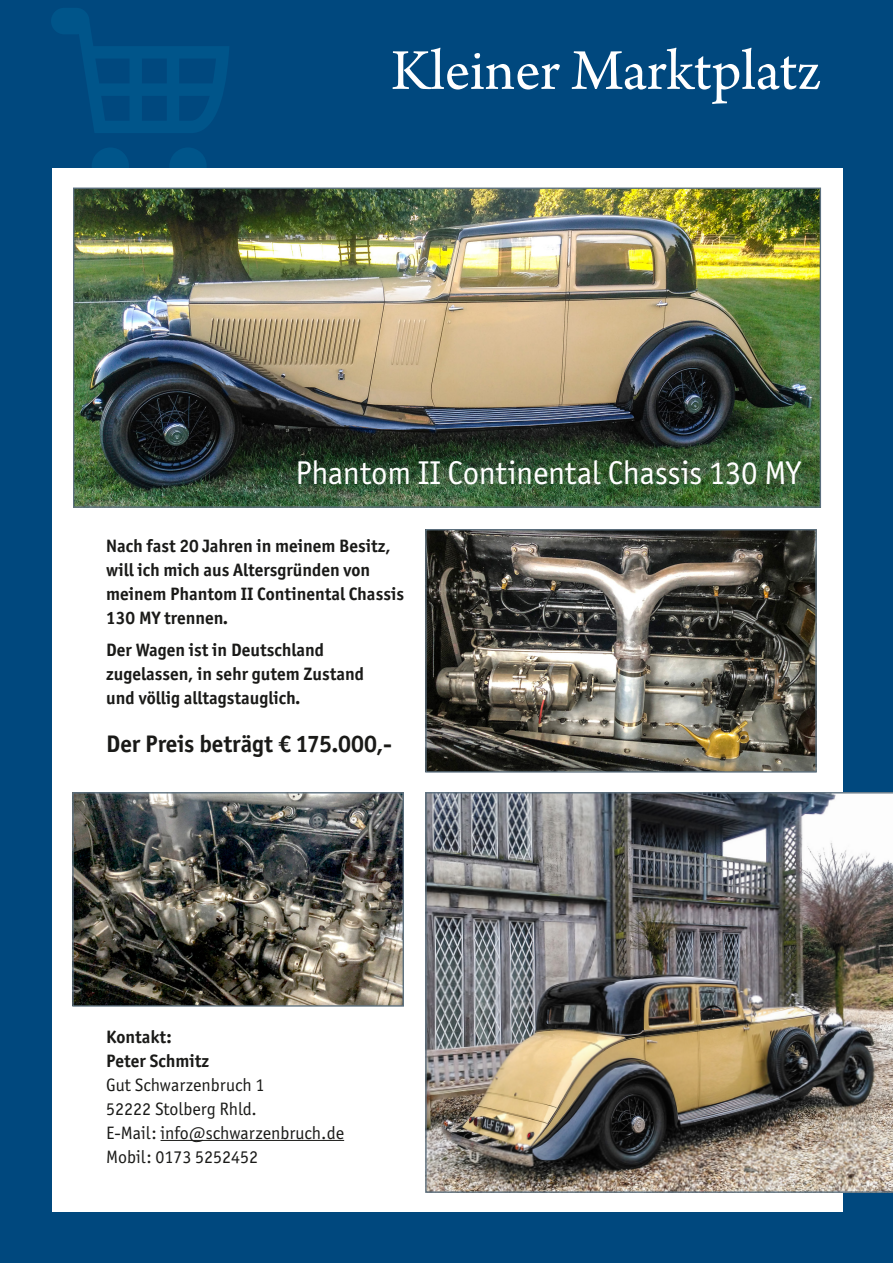
<style>
.page{position:relative;width:893px;height:1263px;background:#00487e}
.page>*{position:absolute;margin:0;border:0;box-sizing:border-box;transform-origin:0 0}
.t1{font:60.75px "Arno Pro";color:#fff}
.t2{font:33px "Officina Sans ITC Pro";letter-spacing:-.005em;color:#fff}
.t3{font:700 24px "Officina Sans ITC Pro";color:#1a1a18}
.t4{font:700 18px/24px "Officina Sans ITC Pro";color:#1a1a18}
.t5{font:18px/24px "Officina Sans ITC Pro";color:#1a1a18}
</style>
<div class="page">
<svg style="left:51px;top:8px;width:178px;height:125px"></svg>
<div style="left:92px;top:147px;width:37px;height:38px;background:#00558a;border-radius:50%"></div>
<div style="left:169px;top:147px;width:38px;height:38px;background:#00558a;border-radius:50%"></div>
<div style="left:52px;top:168px;width:791px;height:1044px;background:#fff"></div>
<hr style="left:161px;top:1140px;width:183px;height:1px;background:#1a1a18">
<img style="left:75px;top:190px;width:744px;height:316px">
<img style="left:427px;top:531px;width:388px;height:240px">
<div style="left:425px;top:529px;width:392px;height:244px;border:1px solid #5b6f7e"></div>
<img style="left:425px;top:792px;width:468px;height:401px">
<img style="left:74px;top:794px;width:328px;height:211px">
<div style="left:72px;top:792px;width:332px;height:215px;border:1px solid #5b6f7e"></div>
<h1 class="t1" style="left:391px;top:36px;width:431px">Kleiner Marktplatz</h1>
<h2 class="t2" style="left:296px;top:454px;width:507px">Phantom II Continental Chassis 130 MY</h2>
<p class="t4" style="left:106px;top:533px;width:299px">Nach fast 20 Jahren in meinem Besitz, will ich mich aus Altersgründen von meinem Phantom II Continental Chassis<br>130 MY trennen.</p>
<p class="t4" style="left:106px;top:638px;width:259px">Der Wagen ist in Deutschland zugelassen, in sehr gutem Zustand und völlig alltagstauglich.</p>
<h3 class="t3" style="left:106px;top:729px;width:287px">Der Preis beträgt € 175.000,-</h3>
<p class="t4" style="left:106px;top:1024px;width:104px">Kontakt:<br>Peter Schmitz</p>
<p class="t5" style="left:106px;top:1072px;width:239px">Gut Schwarzenbruch 1<br>52222 Stolberg Rhld.<br>E-Mail: info@schwarzenbruch.de<br>Mobil: 0173 5252452</p>
</div>
